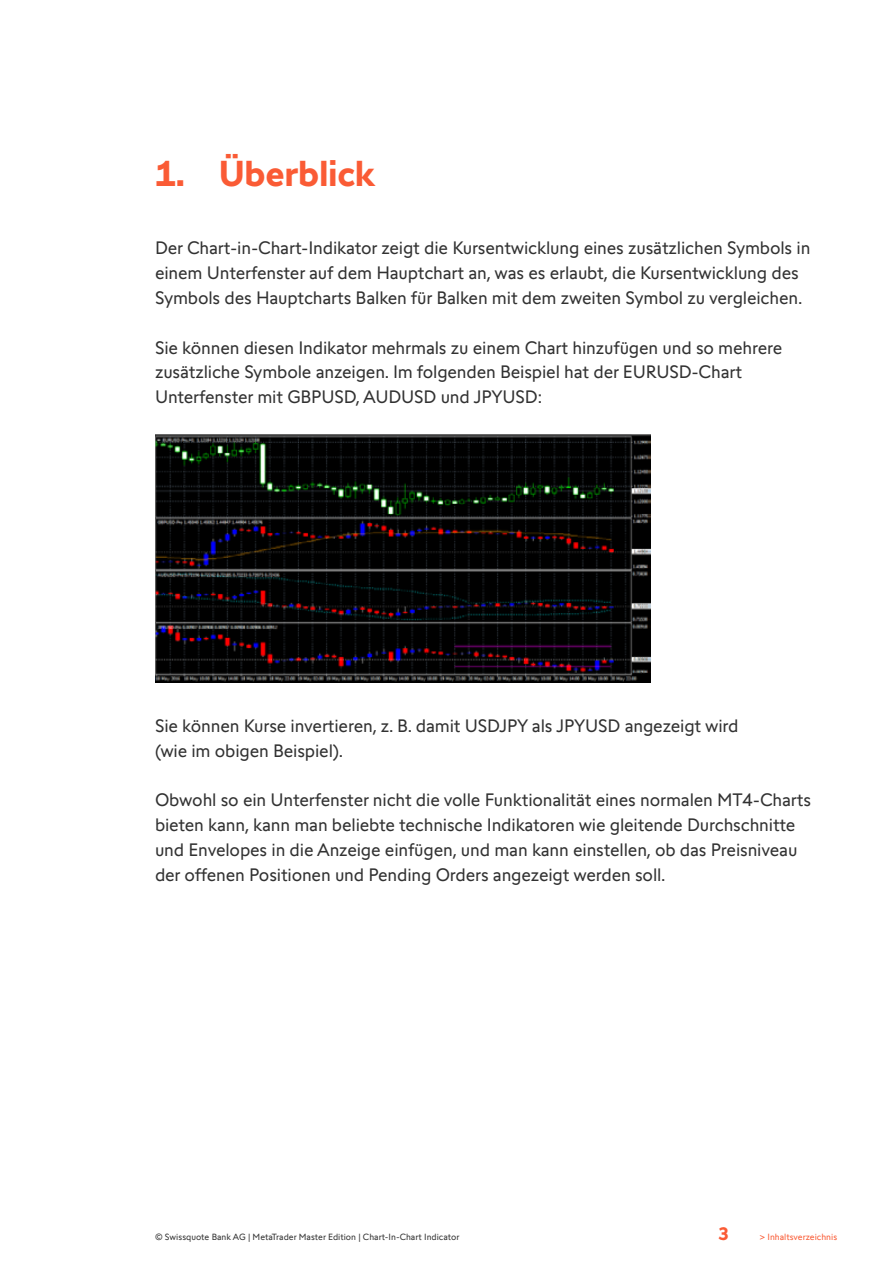
<style>
.page{position:relative;width:893px;height:1263px;background:#fff}
.page>*{position:absolute;margin:0;border:0;box-sizing:border-box;transform-origin:0 0}
.t1{font:700 36px "Swissquote CT";letter-spacing:-.01em;color:#fa5b35}
.t2{font:18px/24.8px "Swissquote CT";letter-spacing:-.01em;color:#323232}
.t3{font:700 18px "Swissquote CT";color:#fa5b35}
.t4{font:9px "Swissquote CT";color:#323232}
.t5{font:9px "Swissquote CT";color:#fa5b35}
</style>
<div class="page">
<img style="left:155px;top:434px;width:495px;height:248px">
<h1 class="t1" style="left:155px;top:152px;width:221px">1. Überblick</h1>
<p class="t2" style="left:155px;top:236px;width:657px">Der Chart-in-Chart-Indikator zeigt die Kursentwicklung eines zusätzlichen Symbols in einem Unterfenster auf dem Hauptchart an, was es erlaubt, die Kursentwicklung des<br>Symbols des Hauptcharts Balken für Balken mit dem zweiten Symbol zu vergleichen.</p>
<p class="t2" style="left:155px;top:335px;width:629px">Sie können diesen Indikator mehrmals zu einem Chart hinzufügen und so mehrere zusätzliche Symbole anzeigen. Im folgenden Beispiel hat der EURUSD-Chart<br>Unterfenster mit GBPUSD, AUDUSD und JPYUSD:</p>
<p class="t2" style="left:155px;top:713px;width:585px">Sie können Kurse invertieren, z. B. damit USDJPY als JPYUSD angezeigt wird (wie im obigen Beispiel).</p>
<p class="t2" style="left:155px;top:787px;width:658px">Obwohl so ein Unterfenster nicht die volle Funktionalität eines normalen MT4-Charts bieten kann, kann man beliebte technische Indikatoren wie gleitende Durchschnitte und Envelopes in die Anzeige einfügen, und man kann einstellen, ob das Preisniveau der offenen Positionen und Pending Orders angezeigt werden soll.</p>
<p class="t4" style="left:155px;top:1232px;width:306px">© Swissquote Bank AG | MetaTrader Master Edition | Chart-In-Chart Indicator</p>
<p class="t3" style="left:718px;top:1223px;width:12px">3</p>
<p class="t5" style="left:760px;top:1232px;width:79px">&gt; Inhaltsverzeichnis</p>
</div>
